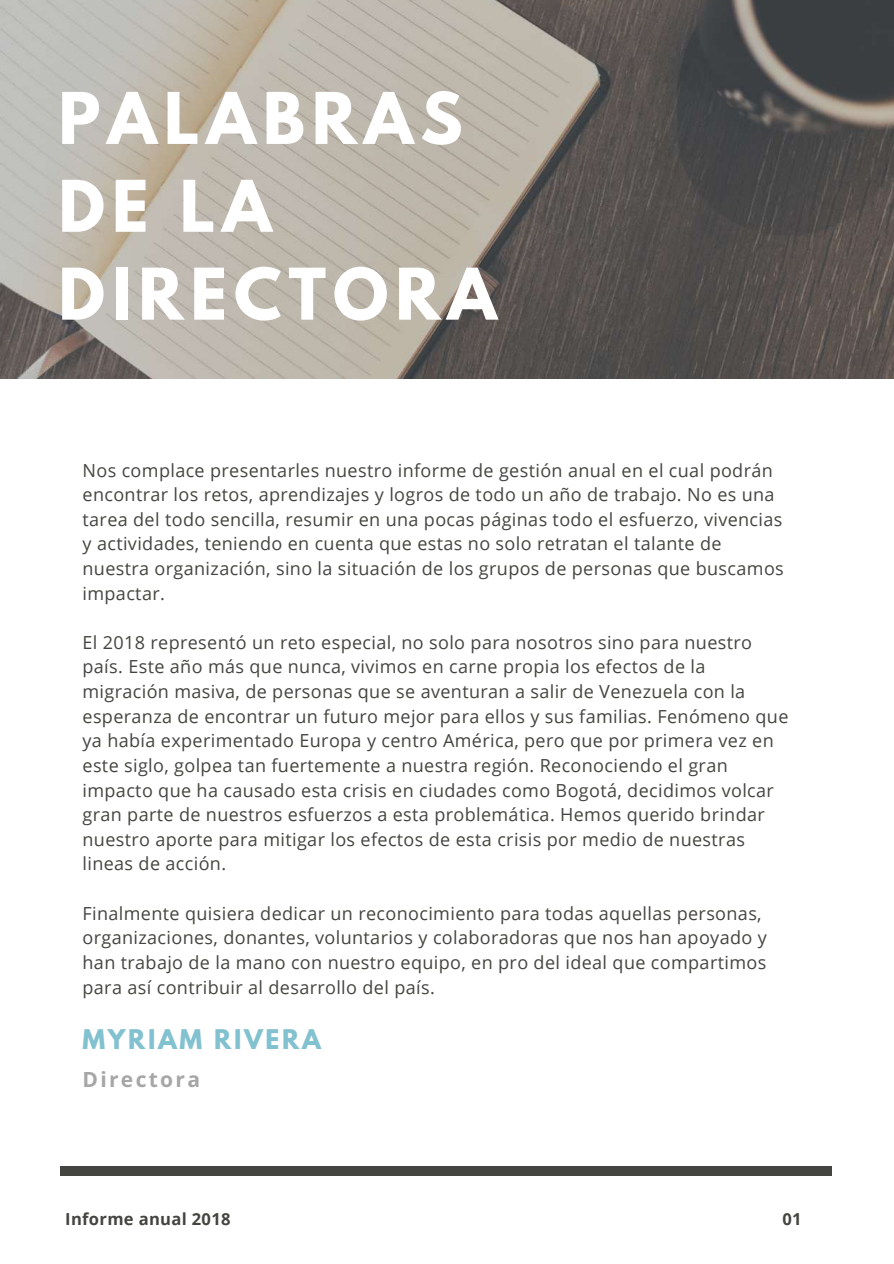
<style>
.page{position:relative;width:894px;height:1264px;background:#fff}
.page>*{position:absolute;margin:0;border:0;box-sizing:border-box;transform-origin:0 0}
.t1{font:700 63px/87.8px "League Spartan";letter-spacing:.11em;color:#fff}
.t2{font:700 24px "League Spartan";letter-spacing:.11em;color:#82c1cf}
.t3{font:700 21px "Noto Sans";letter-spacing:.11em;color:#a6a6a6}
.t4{font:18px/24.6px "Open Sans";letter-spacing:.02em;color:#444440}
.t5{font:700 16.5px "Open Sans";letter-spacing:.02em;color:#444440}
</style>
<div class="page">
<img style="left:0;top:0;width:893px;height:378px">
<div style="left:60px;top:1165px;width:772px;height:9px;background:#444440"></div>
<h1 class="t1" style="left:58px;top:83px;width:440px">PALABRAS<br>DE LA<br>DIRECTORA</h1>
<p class="t4" style="left:82px;top:457px;width:702px">Nos complace presentarles nuestro informe de gestión anual en el cual podrán encontrar los retos, aprendizajes y logros de todo un año de trabajo. No es una tarea del todo sencilla, resumir en una pocas páginas todo el esfuerzo, vivencias y actividades, teniendo en cuenta que estas no solo retratan el talante de nuestra organización, sino la situación de los grupos de personas que buscamos impactar.</p>
<p class="t4" style="left:82px;top:629px;width:707px">El 2018 representó un reto especial, no solo para nosotros sino para nuestro país. Este año más que nunca, vivimos en carne propia los efectos de la migración masiva, de personas que se aventuran a salir de Venezuela con la esperanza de encontrar un futuro mejor para ellos y sus familias. Fenómeno que ya había experimentado Europa y centro América, pero que por primera vez en este siglo, golpea tan fuertemente a nuestra región. Reconociendo el gran impacto que ha causado esta crisis en ciudades como Bogotá, decidimos volcar gran parte de nuestros esfuerzos a esta problemática. Hemos querido brindar nuestro aporte para mitigar los efectos de esta crisis por medio de nuestras lineas de acción.</p>
<p class="t4" style="left:82px;top:900px;width:685px">Finalmente quisiera dedicar un reconocimiento para todas aquellas personas, organizaciones, donantes, voluntarios y colaboradoras que nos han apoyado y han trabajo de la mano con nuestro equipo, en pro del ideal que compartimos para así contribuir al desarrollo del país.</p>
<h2 class="t2" style="left:82px;top:1027px;width:240px">MYRIAM RIVERA</h2>
<p class="t3" style="left:82px;top:1064px;width:119px">Directora</p>
<p class="t5" style="left:65px;top:1206px;width:167px">Informe anual 2018</p>
<p class="t5" style="left:782px;top:1206px;width:21px">01</p>
</div>
